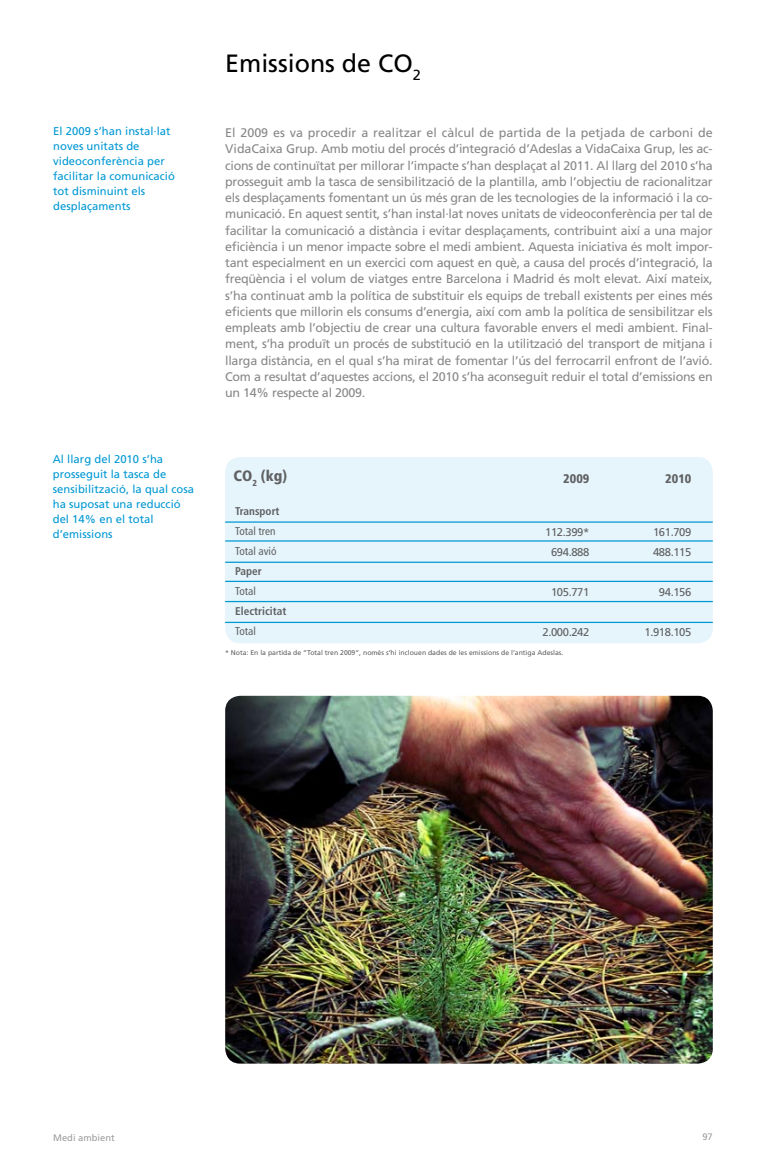
<style>
.page{position:relative;width:766px;height:1170px;background:#fff}
.page>*{position:absolute;margin:0;border:0;box-sizing:border-box;transform-origin:0 0}
.t1{font:25px "Frutiger LT Std";color:#000}
.t2{font:900 condensed 15px "Frutiger LT Std";color:#5f6062}
.t3{font:12.5px/16.2px "Frutiger LT Std";letter-spacing:-.02em;color:#878889;text-align:justify}
.t4{font:900 condensed 12.5px "Frutiger LT Std";letter-spacing:.005em;color:#5f6062}
.t5{font:11.25px/15px "Frutiger LT Std";letter-spacing:.005em;color:#0098d4}
.t6{font:11.25px/20px "Frutiger LT Std";letter-spacing:-.035em;color:#5f6062}
.t7{font:condensed 11.25px/20px "Frutiger LT Std";color:#5f6062}
.t8{font:700 condensed 11.25px "Frutiger LT Std";color:#5f6062}
.t9{font:9.38px "Frutiger LT Std";color:#9c9d9f}
.t10{font:6.88px "Frutiger LT Std";color:#5f6062}
</style>
<div class="page">
<div style="left:225px;top:457px;width:487px;height:186px;background:#e6f5fb;border-radius:15px"></div>
<hr style="left:225px;top:521px;width:487px;height:1px;background:#0098d4">
<hr style="left:225px;top:540px;width:487px;height:1px;background:#0098d4">
<hr style="left:225px;top:561px;width:487px;height:2px;background:#0098d4">
<hr style="left:225px;top:580px;width:487px;height:2px;background:#0098d4">
<hr style="left:225px;top:601px;width:487px;height:1px;background:#0098d4">
<hr style="left:225px;top:621px;width:487px;height:2px;background:#0098d4">
<img style="left:225px;top:695px;width:487px;height:368px;border-radius:15px">
<p class="t5" style="left:53px;top:123px;width:123px">El 2009 s’han instal·lat noves unitats de videoconferència per facilitar la comunicació tot disminuint els desplaçaments</p>
<p class="t5" style="left:53px;top:452px;width:143px">Al llarg del 2010 s’ha prosseguit la tasca de sensibilització, la qual cosa ha suposat una reducció del 14% en el total d’emissions</p>
<h1 class="t1" style="left:225px;top:49px;width:197px">Emissions de CO<sub>2</sub></h1>
<p class="t3" style="left:225px;top:124px;width:489px">El 2009 es va procedir a realitzar el càlcul de partida de la petjada de carboni de VidaCaixa Grup. Amb motiu del procés d’integració d’Adeslas a VidaCaixa Grup, les ac&shy;cions de continuïtat per millorar l’impacte s’han desplaçat al 2011. Al llarg del 2010 s’ha prosseguit amb la tasca de sensibilització de la plantilla, amb l’objectiu de racionalitzar els desplaçaments fomentant un ús més gran de les tecnologies de la informació i la co&shy;municació. En aquest sentit, s’han instal·lat noves unitats de videoconferència per tal de facilitar la comunicació a distància i evitar desplaçaments, contribuint així a una major eficiència i un menor impacte sobre el medi ambient. Aquesta iniciativa és molt impor&shy;tant especialment en un exercici com aquest en què, a causa del procés d’integració, la freqüència i el volum de viatges entre Barcelona i Madrid és molt elevat. Així mateix, s’ha continuat amb la política de substituir els equips de treball existents per eines més eficients que millorin els consums d’energia, així com amb la política de sensibilitzar els empleats amb l’objectiu de crear una cultura favorable envers el medi ambient. Final&shy;ment, s’ha produït un procés de substitució en la utilització del transport de mitjana i llarga distància, en el qual s’ha mirat de fomentar l’ús del ferrocarril enfront de l’avió.<br>Com a resultat d’aquestes accions, el 2010 s’ha aconseguit reduir el total d’emissions en un 14% respecte al 2009.</p>
<p class="t2" style="left:233px;top:467px;width:55px">CO<sub>2</sub> (kg)</p>
<p class="t4" style="left:665px;top:471px;width:28px">2010</p>
<p class="t4" style="left:563px;top:471px;width:28px">2009</p>
<p class="t8" style="left:235px;top:504px;width:46px">Transport</p>
<p class="t7" style="left:235px;top:521px;width:43px">Total tren<br>Total avió</p>
<p class="t8" style="left:235px;top:564px;width:28px">Paper</p>
<p class="t7" style="left:235px;top:581px;width:22px">Total</p>
<p class="t8" style="left:235px;top:604px;width:53px">Electricitat</p>
<p class="t7" style="left:235px;top:621px;width:22px">Total</p>
<p class="t6" style="left:545px;top:522px;width:46px;text-align:center">112.399*<br>694.888</p>
<p class="t6" style="left:551px;top:582px;width:40px">105.771</p>
<p class="t6" style="left:542px;top:622px;width:48px">2.000.242</p>
<p class="t10" style="left:225px;top:648px;width:340px">* Nota: En la partida de “Total tren 2009”, només s’hi inclouen dades de les emissions de l’antiga Adeslas.</p>
<p class="t6" style="left:653px;top:522px;width:40px">161.709<br>488.115</p>
<p class="t6" style="left:658px;top:582px;width:34px">94.156</p>
<p class="t6" style="left:644px;top:622px;width:48px">1.918.105</p>
<p class="t9" style="left:53px;top:1132px;width:63px">Medi ambient</p>
<p class="t9" style="left:702px;top:1131px;width:12px">97</p>
</div>
